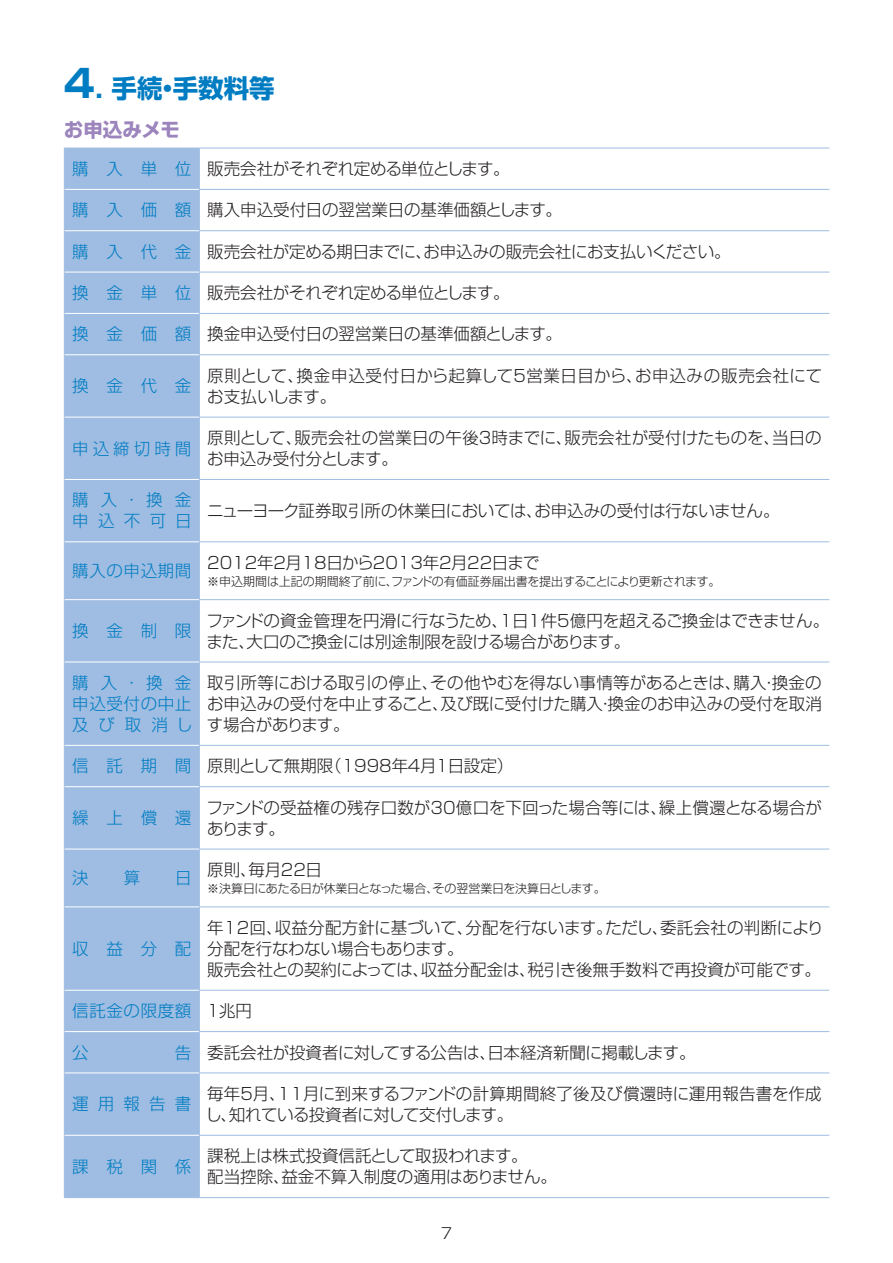
<style>
.page{position:relative;width:893px;height:1263px;background:#fff}
.page>*{position:absolute;margin:0;border:0;box-sizing:border-box;transform-origin:0 0}
.t1{font:700 25.5px "Shin Go Pr 5";color:#007cc2}
.t2{font:700 19.5px "Shin Go Pr 5";color:#9c85bd}
.t3{font:300 16.5px/21px "Shin Go Pr 5";letter-spacing:-.01em;color:#231f20}
.t4{font:300 16.5px/21px "Shin Go Pr 5";letter-spacing:.525em;color:#007cc2}
.t5{font:300 16.5px/21px "Shin Go Pr 5";letter-spacing:.02em;color:#231f20}
.t6{font:300 16.5px "Shin Go Pr 5";letter-spacing:.04em;color:#007cc2}
.t7{font:300 15px "Shin Go Pr 5";color:#231f20}
.t8{font:300 12px "Shin Go Pr 5";letter-spacing:-.02em;color:#231f20}
.s1{font-size:38.25px}
.s2{color:#007cc2}
.s3{color:#231f20}
</style>
<div class="page">
<div style="left:65px;top:149px;width:134px;height:1048px;background:#9fbde2"></div>
<hr style="left:64px;top:148px;width:135px;height:1px;background:#9fbde2">
<hr style="left:64px;top:148px;width:1px;height:41px;background:#9fbde2">
<hr style="left:199px;top:148px;width:630px;height:1px;background:#9fbde2">
<hr style="left:199px;top:148px;width:1px;height:41px;background:#9fbde2">
<hr style="left:64px;top:189px;width:1px;height:42px;background:#9fbde2">
<hr style="left:199px;top:189px;width:630px;height:1px;background:#9fbde2">
<hr style="left:199px;top:190px;width:1px;height:40px;background:#9fbde2">
<hr style="left:64px;top:231px;width:1px;height:41px;background:#9fbde2">
<hr style="left:199px;top:230px;width:630px;height:1px;background:#9fbde2">
<hr style="left:199px;top:231px;width:1px;height:41px;background:#9fbde2">
<hr style="left:64px;top:272px;width:1px;height:41px;background:#9fbde2">
<hr style="left:199px;top:272px;width:630px;height:1px;background:#9fbde2">
<hr style="left:199px;top:272px;width:1px;height:41px;background:#9fbde2">
<hr style="left:64px;top:313px;width:1px;height:42px;background:#9fbde2">
<hr style="left:199px;top:313px;width:630px;height:1px;background:#9fbde2">
<hr style="left:199px;top:314px;width:1px;height:40px;background:#9fbde2">
<hr style="left:64px;top:355px;width:1px;height:62px;background:#9fbde2">
<hr style="left:199px;top:354px;width:630px;height:1px;background:#9fbde2">
<hr style="left:199px;top:355px;width:1px;height:62px;background:#9fbde2">
<hr style="left:64px;top:417px;width:1px;height:62px;background:#9fbde2">
<hr style="left:199px;top:417px;width:630px;height:1px;background:#9fbde2">
<hr style="left:199px;top:417px;width:1px;height:62px;background:#9fbde2">
<hr style="left:64px;top:479px;width:1px;height:63px;background:#9fbde2">
<hr style="left:199px;top:479px;width:630px;height:1px;background:#9fbde2">
<hr style="left:199px;top:480px;width:1px;height:61px;background:#9fbde2">
<hr style="left:64px;top:542px;width:1px;height:58px;background:#9fbde2">
<hr style="left:199px;top:541px;width:630px;height:1px;background:#9fbde2">
<hr style="left:199px;top:542px;width:1px;height:57px;background:#9fbde2">
<hr style="left:64px;top:600px;width:1px;height:62px;background:#9fbde2">
<hr style="left:199px;top:599px;width:630px;height:1px;background:#9fbde2">
<hr style="left:199px;top:600px;width:1px;height:62px;background:#9fbde2">
<hr style="left:64px;top:662px;width:1px;height:83px;background:#9fbde2">
<hr style="left:199px;top:662px;width:630px;height:1px;background:#9fbde2">
<hr style="left:199px;top:662px;width:1px;height:83px;background:#9fbde2">
<hr style="left:64px;top:745px;width:1px;height:42px;background:#9fbde2">
<hr style="left:199px;top:745px;width:630px;height:1px;background:#9fbde2">
<hr style="left:199px;top:746px;width:1px;height:40px;background:#9fbde2">
<hr style="left:64px;top:787px;width:1px;height:62px;background:#9fbde2">
<hr style="left:199px;top:786px;width:630px;height:1px;background:#9fbde2">
<hr style="left:199px;top:787px;width:1px;height:62px;background:#9fbde2">
<hr style="left:64px;top:849px;width:1px;height:58px;background:#9fbde2">
<hr style="left:199px;top:849px;width:630px;height:1px;background:#9fbde2">
<hr style="left:199px;top:849px;width:1px;height:57px;background:#9fbde2">
<hr style="left:64px;top:907px;width:1px;height:83px;background:#9fbde2">
<hr style="left:199px;top:906px;width:630px;height:1px;background:#9fbde2">
<hr style="left:199px;top:907px;width:1px;height:83px;background:#9fbde2">
<hr style="left:64px;top:990px;width:1px;height:41px;background:#9fbde2">
<hr style="left:199px;top:990px;width:630px;height:1px;background:#9fbde2">
<hr style="left:199px;top:990px;width:1px;height:41px;background:#9fbde2">
<hr style="left:64px;top:1031px;width:1px;height:42px;background:#9fbde2">
<hr style="left:199px;top:1031px;width:630px;height:1px;background:#9fbde2">
<hr style="left:199px;top:1032px;width:1px;height:40px;background:#9fbde2">
<hr style="left:64px;top:1073px;width:1px;height:62px;background:#9fbde2">
<hr style="left:199px;top:1072px;width:630px;height:1px;background:#9fbde2">
<hr style="left:199px;top:1073px;width:1px;height:62px;background:#9fbde2">
<hr style="left:64px;top:1135px;width:1px;height:62px;background:#9fbde2">
<hr style="left:199px;top:1135px;width:630px;height:1px;background:#9fbde2">
<hr style="left:199px;top:1136px;width:1px;height:61px;background:#9fbde2">
<hr style="left:64px;top:1197px;width:135px;height:1px;background:#9fbde2">
<hr style="left:199px;top:1197px;width:630px;height:1px;background:#9fbde2">
<hr style="left:65px;top:189px;width:134px;height:1px;background:#fff">
<hr style="left:65px;top:230px;width:134px;height:1px;background:#fff">
<hr style="left:65px;top:272px;width:134px;height:1px;background:#fff">
<hr style="left:65px;top:313px;width:134px;height:1px;background:#fff">
<hr style="left:65px;top:354px;width:134px;height:1px;background:#fff">
<hr style="left:65px;top:417px;width:134px;height:1px;background:#fff">
<hr style="left:65px;top:479px;width:134px;height:1px;background:#fff">
<hr style="left:65px;top:541px;width:134px;height:1px;background:#fff">
<hr style="left:65px;top:599px;width:134px;height:1px;background:#fff">
<hr style="left:65px;top:662px;width:134px;height:1px;background:#fff">
<hr style="left:65px;top:745px;width:134px;height:1px;background:#fff">
<hr style="left:65px;top:786px;width:134px;height:1px;background:#fff">
<hr style="left:65px;top:849px;width:134px;height:1px;background:#fff">
<hr style="left:65px;top:906px;width:134px;height:1px;background:#fff">
<hr style="left:65px;top:990px;width:134px;height:1px;background:#fff">
<hr style="left:65px;top:1031px;width:134px;height:1px;background:#fff">
<hr style="left:65px;top:1072px;width:134px;height:1px;background:#fff">
<hr style="left:65px;top:1135px;width:134px;height:1px;background:#fff">
<h1 class="t1" style="left:64px;top:68px;width:212px"><span class="s1">4</span>. 手続・手数料等</h1>
<p class="t2" style="left:64px;top:114px;width:117px">お申込みメモ</p>
<p class="t3" style="left:72px;top:157px;width:439px"><span class="s2">購 入 単 位</span> 販売会社がそれぞれ定める単位とします。</p>
<p class="t3" style="left:72px;top:198px;width:491px"><span class="s2">購 入 価 額</span> 購入申込受付日の翌営業日の基準価額とします。</p>
<p class="t3" style="left:72px;top:239px;width:660px"><span class="s2">購 入 代 金</span> 販売会社が定める期日までに、お申込みの販売会社にお支払いください。</p>
<p class="t3" style="left:72px;top:281px;width:439px"><span class="s2">換 金 単 位</span> 販売会社がそれぞれ定める単位とします。</p>
<p class="t3" style="left:72px;top:322px;width:491px"><span class="s2">換 金 価 額</span> 換金申込受付日の翌営業日の基準価額とします。</p>
<p class="t4" style="left:72px;top:374px;width:121px">換金代金</p>
<p class="t5" style="left:207px;top:363px;width:617px">原則として、換金申込受付日から起算して５営業日目から、お申込みの販売会社にてお支払いします。</p>
<p class="t4" style="left:72px;top:436px;width:121px">申込締切時間</p>
<p class="t3" style="left:207px;top:426px;width:616px">原則として、販売会社の営業日の午後３時までに、販売会社が受付けたものを、当日のお申込み受付分とします。</p>
<p class="t4" style="left:72px;top:488px;width:121px">購 入・換 金申込不可日</p>
<p class="t3" style="left:207px;top:499px;width:574px">ニューヨーク証券取引所の休業日においては、お申込みの受付は行ないません。</p>
<p class="t6" style="left:72px;top:557px;width:121px">購入の申込期間</p>
<p class="t3" style="left:207px;top:550px;width:334px">2012年２月18日から2013年２月22日まで</p>
<p class="t8" style="left:207px;top:571px;width:515px">※申込期間は上記の期間終了前に、ファンドの有価証券届出書を提出することにより更新されます。</p>
<p class="t4" style="left:72px;top:619px;width:121px">換金制限</p>
<p class="t3" style="left:206px;top:608px;width:624px">ファンドの資金管理を円滑に行なうため、１日１件５億円を超えるご換金はできません。また、大口のご換金には別途制限を設ける場合があります。</p>
<p class="t4" style="left:72px;top:671px;width:122px;text-align:justify">購 入・換 金申込受付の中止及び取消し</p>
<p class="t3" style="left:207px;top:671px;width:616px;text-align:justify">取引所等における取引の停止、その他やむを得ない事情等があるときは、購入・換金のお申込みの受付を中止すること、及び既に受付けた購入・換金のお申込みの受付を取消す場合があります。</p>
<p class="t3" style="left:72px;top:754px;width:443px"><span class="s2">信 託 期 間</span> 原則として無期限（1998年４月１日設定）</p>
<p class="t4" style="left:72px;top:806px;width:121px">繰上償還</p>
<p class="t3" style="left:206px;top:795px;width:617px">ファンドの受益権の残存口数が30億口を下回った場合等には、繰上償還となる場合があります。</p>
<p class="t4" style="left:72px;top:866px;width:18px">決</p>
<p class="t4" style="left:124px;top:866px;width:18px">算</p>
<p class="t4" style="left:175px;top:866px;width:18px">日</p>
<p class="t3" style="left:207px;top:858px;width:116px">原則、毎月22日</p>
<p class="t8" style="left:207px;top:879px;width:400px">※決算日にあたる日が休業日となった場合、その翌営業日を決算日とします。</p>
<p class="t3" style="left:207px;top:915px;width:618px">年12回、収益分配方針に基づいて、分配を行ないます。ただし、委託会社の判断により分配を行なわない場合もあります。<br>販売会社との契約によっては、収益分配金は、税引き後無手数料で再投資が可能です。</p>
<p class="t6" style="left:72px;top:997px;width:181px">信託金の限度額 <span class="s3">１兆円</span></p>
<p class="t4" style="left:72px;top:1040px;width:18px">公</p>
<p class="t3" style="left:175px;top:1040px;width:522px"><span class="s2">告</span> 委託会社が投資者に対してする公告は、日本経済新聞に掲載します。</p>
<p class="t4" style="left:72px;top:1092px;width:121px">運用報告書</p>
<p class="t3" style="left:205px;top:1081px;width:618px">毎年５月、11月に到来するファンドの計算期間終了後及び償還時に運用報告書を作成し、知れている投資者に対して交付します。</p>
<p class="t4" style="left:72px;top:1154px;width:121px">課税関係</p>
<p class="t3" style="left:207px;top:1144px;width:351px">課税上は株式投資信託として取扱われます。<br>配当控除、益金不算入制度の適用はありません。</p>
<p class="t4" style="left:72px;top:936px;width:121px">収益分配</p>
<p class="t7" style="left:441px;top:1221px;width:13px">7</p>
</div>
